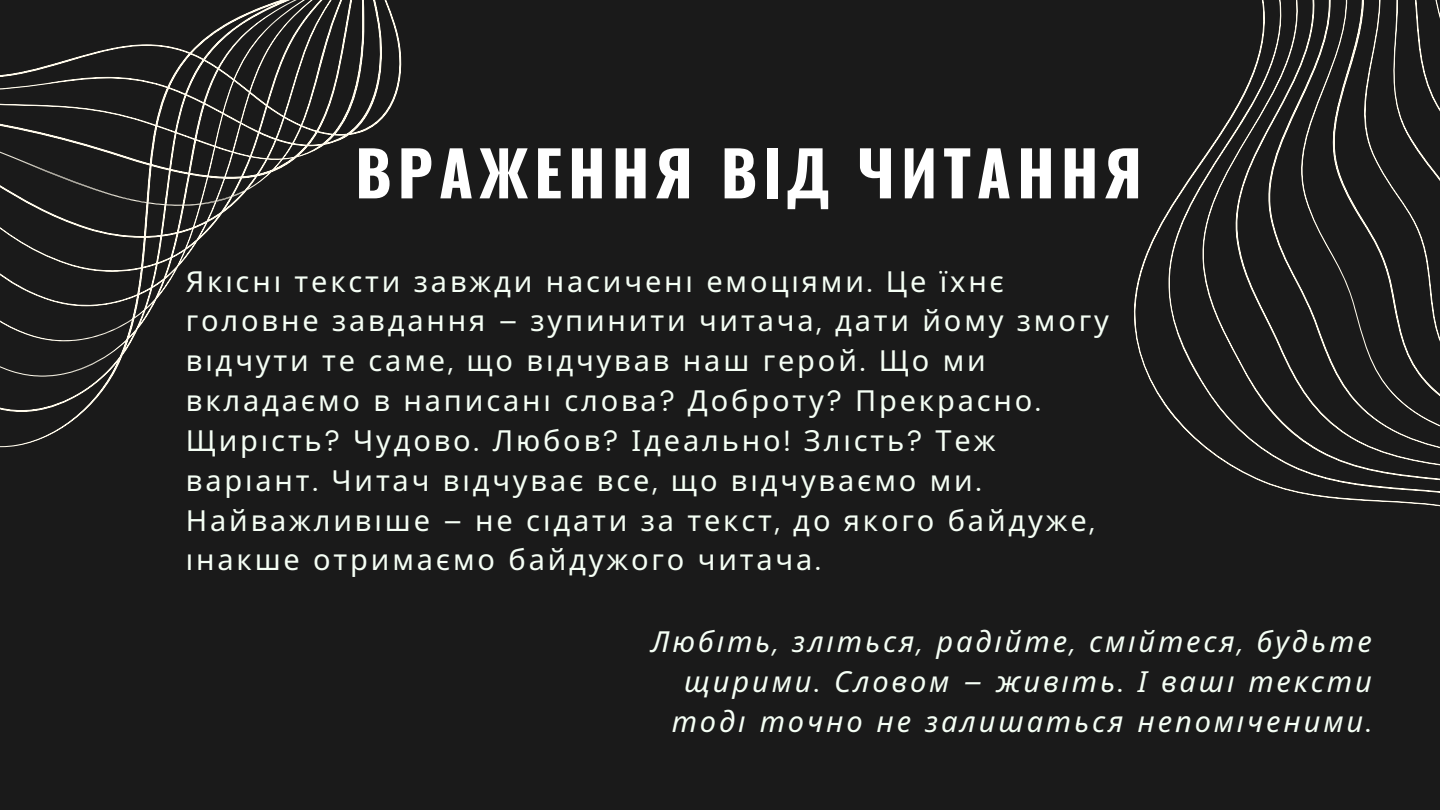
<style>
.page{position:relative;width:1440px;height:810px;background:#1a1a1a}
.page>*{position:absolute;margin:0;border:0;box-sizing:border-box;transform-origin:0 0}
.t1{font:700 61.8px "Oswald";letter-spacing:.1em;color:#fff}
.t2{font:29px/39.8px "Noto Sans";letter-spacing:.1em;color:#f5fff5}
.t3{font:italic 29px/39.8px "Noto Sans";letter-spacing:.1em;color:#f5fff5;text-align:right}
.s1{font-family:"DM Sans"}
</style>
<div class="page">
<svg style="left:0;top:0;width:402px;height:447px"></svg>
<svg style="left:1133px;top:0;width:307px;height:507px"></svg>
<p class="t1" style="left:355px;top:125px;width:788px">ВРАЖЕННЯ ВІД ЧИТАННЯ</p>
<p class="t2" style="left:186px;top:260px;width:925px">Якісні тексти завжди насичені емоціями<span class="s1">.</span> Це їхнє головне завдання <span class="s1">–</span> зупинити читача<span class="s1">,</span> дати йому змогу відчути те саме<span class="s1">,</span> що відчував наш герой<span class="s1">.</span> Що ми вкладаємо в написані слова<span class="s1">?</span> Доброту<span class="s1">?</span> Прекрасно<span class="s1">.<br></span>Щирі сть<span class="s1">?</span> Чудово<span class="s1">.</span> Любов<span class="s1">?</span> Ідеально<span class="s1">!</span> Злі сть<span class="s1">?</span> Теж варіант<span class="s1">.</span> Читач відчуває все<span class="s1">,</span> що відчуваємо ми<span class="s1">.<br></span>Най важливі ше <span class="s1">–</span> не сідати за текст<span class="s1">,</span> до якого байдуже<span class="s1">,<br></span>і накше отримаємо байдужого читача<span class="s1">.</span></p>
<h1 class="t3" style="left:651px;top:621px;width:722px">Любіть<span class="s1">,</span> зліться<span class="s1">,</span> радійте<span class="s1">,</span> смійтеся<span class="s1">,</span> будьте щирими<span class="s1">.</span> Словом <span class="s1">–</span> живіть<span class="s1">.</span> І ваші тексти тоді точно не залишаться непоміченими<span class="s1">.</span></h1>
</div>
